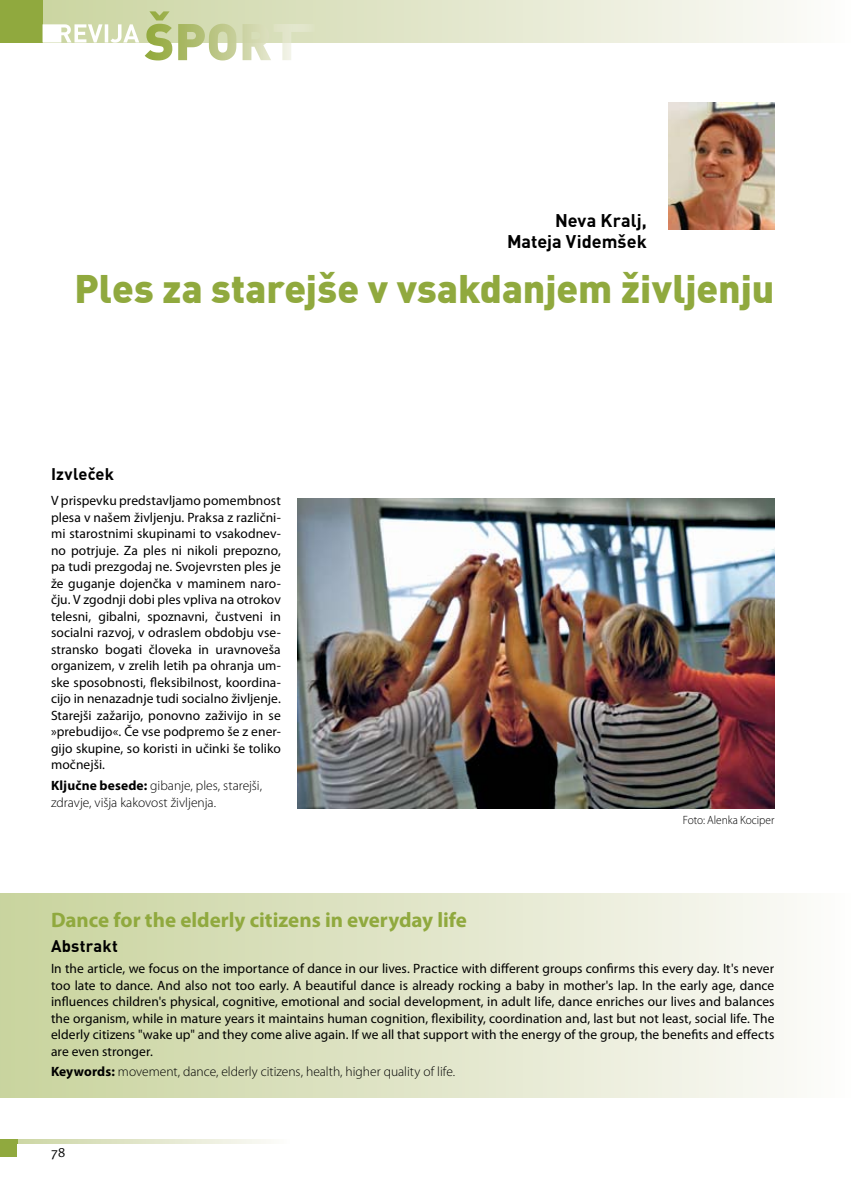
<style>
.page{position:relative;width:851px;height:1191px;background:#fff}
.page>*{position:absolute;margin:0;border:0;box-sizing:border-box;transform-origin:0 0}
.t1{font:900 39px "DINCE";color:#90a93e}
.t2{font:700 21px "Myriad Pro";letter-spacing:-.005em;color:#90a93e}
.t3{font:700 18px/21px "DINCE";color:#000;text-align:right}
.t4{font:700 16.5px "DINCE";letter-spacing:.01em;color:#000}
.t5{font:13.5px/16.5px "Myriad Pro";letter-spacing:.005em;color:#000;text-align:justify}
.t6{font:300 13.5px/16.5px "Myriad Pro";color:#000}
.t7{font:13.5px "Meta Pro";color:#000}
.t8{font:300 12px "Myriad Pro";letter-spacing:-.005em;color:#000;scale:.95 1}
.s1{font-weight:700}
</style>
<div class="page">
<div style="left:0;top:0;width:850px;height:43px;background:linear-gradient(to right,#c7d29c,#fcfbf9)"></div>
<div style="left:0;top:0;width:43px;height:43px;background:#90a93e"></div>
<div style="left:0;top:1140px;width:289px;height:17px;background:linear-gradient(to right,#c9d39e,#fcfbf9)"></div>
<svg style="left:145px;top:11px;width:170px;height:49px"></svg>
<svg style="left:43px;top:24px;width:96px;height:19px"></svg>
<div style="left:0;top:1140px;width:17px;height:17px;background:#90a93e"></div>
<div style="left:17px;top:1144px;width:272px;height:13px;background:#fff"></div>
<div style="left:0;top:893px;width:850px;height:204px;background:linear-gradient(to right,#c8d29c,#fcfbf9)"></div>
<img style="left:668px;top:102px;width:106px;height:127px">
<img style="left:298px;top:499px;width:476px;height:309px">
<h3 class="t3" style="left:507px;top:209px;width:141px">Neva Kralj,<br>Mateja Videmšek</h3>
<h1 class="t1" style="left:74px;top:262px;width:701px">Ples za starejše v vsakdanjem življenju</h1>
<p class="t4" style="left:51px;top:463px;width:64px">Izvleček</p>
<p class="t5" style="left:51px;top:492px;width:231px">V prispevku predstavljamo pomembnost plesa v našem življenju. Praksa z različni&shy;mi starostnimi skupinami to vsakodnev&shy;no potrjuje. Za ples ni nikoli prepozno, pa tudi prezgodaj ne. Svojevrsten ples je že guganje dojenčka v maminem naro&shy;čju. V zgodnji dobi ples vpliva na otrokov telesni, gibalni, spoznavni, čustveni in socialni razvoj, v odraslem obdobju vse&shy;stransko bogati človeka in uravnoveša organizem, v zrelih letih pa ohranja um&shy;ske sposobnosti, fleksibilnost, koordina&shy;cijo in nenazadnje tudi socialno življenje.<br>Starejši zažarijo, ponovno zaživijo in se »prebudijo«. Če vse podpremo še z ener&shy;gijo skupine, so koristi in učinki še toliko močnejši.</p>
<p class="t6" style="left:51px;top:777px;width:212px"><span class="s1">Ključne besede:</span> gibanje, ples, starejši, zdravje, višja kakovost življenja.</p>
<p class="t8" style="left:682px;top:813px;width:98px">Foto: Alenka Kociper</p>
<h2 class="t2" style="left:51px;top:906px;width:417px">Dance for the elderly citizens in everyday life</h2>
<p class="t4" style="left:51px;top:935px;width:68px">Abstrakt</p>
<p class="t5" style="left:51px;top:960px;width:724px">In the article, we focus on the importance of dance in our lives. Practice with different groups confirms this every day. It's never too late to dance. And also not too early. A beautiful dance is already rocking a baby in mother's lap. In the early age, dance influences children's physical, cognitive, emotional and social development, in adult life, dance enriches our lives and balances the organism, while in mature years it maintains human cognition, flexibility, coordination and, last but not least, social life. The elderly citizens "wake up" and they come alive again. If we all that support with the energy of the group, the benefits and effects are even stronger.</p>
<p class="t6" style="left:51px;top:1064px;width:405px"><span class="s1">Keywords:</span> movement, dance, elderly citizens, health, higher quality of life.</p>
<p class="t7" style="left:51px;top:1144px;width:16px">78</p>
</div>
